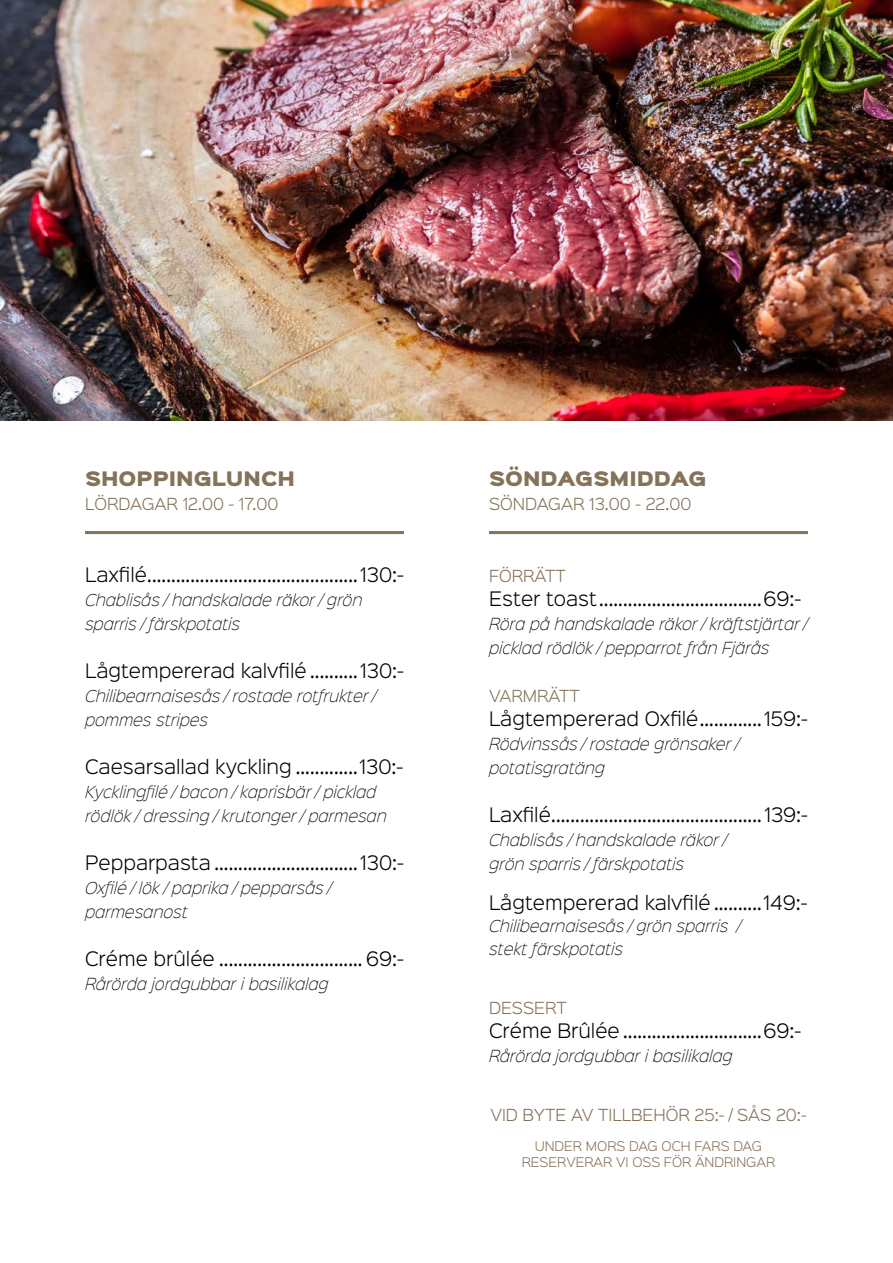
<style>
.page{position:relative;width:893px;height:1263px;background:#fff}
.page>*{position:absolute;margin:0;border:0;box-sizing:border-box;transform-origin:0 0}
.t1{font:300 18px "Sinkin Sans 300";color:#000}
.t2{font:18px "Sinkin Sans 900 X Black";color:#847259}
.t3{font:italic 15px/24px "Sinkin Sans 200 X Light";color:#000}
.t4{font:300 15px "Sinkin Sans 300";color:#847259}
.t5{font:300 12px/16.5px "Sinkin Sans 300";color:#847259;text-align:center}
</style>
<div class="page">
<hr style="left:85px;top:531px;width:319px;height:3px;background:#847259">
<hr style="left:489px;top:531px;width:319px;height:3px;background:#847259">
<img style="left:0;top:0;width:893px;height:421px">
<p class="t2" style="left:85px;top:469px;width:211px">SHOPPINGLUNCH</p>
<p class="t4" style="left:85px;top:492px;width:195px">LÖRDAGAR 12.00 - 17.00</p>
<p class="t1" style="left:85px;top:560px;width:320px">Laxfilé............................................130:-</p>
<p class="t3" style="left:85px;top:587px;width:279px">Chablisås / handskalade räkor / grön sparris / färskpotatis</p>
<p class="t1" style="left:85px;top:656px;width:320px">Lågtempererad kalvfilé ..........130:-</p>
<p class="t3" style="left:85px;top:683px;width:292px">Chilibearnaisesås / rostade rotfrukter / pommes stripes</p>
<p class="t1" style="left:85px;top:752px;width:320px">Caesarsallad kyckling .............130:-</p>
<p class="t3" style="left:85px;top:779px;width:303px">Kycklingfilé / bacon / kaprisbär / picklad rödlök / dressing / krutonger / parmesan</p>
<p class="t1" style="left:85px;top:848px;width:320px">Pepparpasta ..............................130:-</p>
<p class="t3" style="left:85px;top:875px;width:248px">Oxfilé / lök / paprika / pepparsås / parmesanost</p>
<p class="t1" style="left:85px;top:944px;width:320px">Créme brûlée .............................. 69:-</p>
<p class="t3" style="left:85px;top:971px;width:245px">Rårörda jordgubbar i basilikalag</p>
<p class="t2" style="left:489px;top:469px;width:219px">SÖNDAGSMIDDAG</p>
<p class="t4" style="left:489px;top:492px;width:204px">SÖNDAGAR 13.00 - 22.00</p>
<p class="t4" style="left:489px;top:564px;width:78px">FÖRRÄTT</p>
<p class="t1" style="left:489px;top:584px;width:314px">Ester toast ..................................69:-</p>
<p class="t3" style="left:489px;top:611px;width:320px">Röra på handskalade räkor / kräftstjärtar / picklad rödlök / pepparrot från Fjärås</p>
<p class="t4" style="left:489px;top:684px;width:92px">VARMRÄTT</p>
<p class="t1" style="left:489px;top:704px;width:320px">Lågtempererad Oxfilé.............159:-</p>
<p class="t3" style="left:489px;top:731px;width:251px">Rödvinssås / rostade grönsaker / potatisgratäng</p>
<p class="t1" style="left:489px;top:800px;width:320px">Laxfilé............................................139:-</p>
<p class="t3" style="left:489px;top:827px;width:239px">Chablisås / handskalade räkor / grön sparris / färskpotatis</p>
<p class="t1" style="left:489px;top:888px;width:320px">Lågtempererad kalvfilé ..........149:-</p>
<p class="t3" style="left:489px;top:914px;width:253px;line-height:22.5px">Chilibearnaisesås / grön sparris / stekt färskpotatis</p>
<p class="t4" style="left:489px;top:996px;width:79px">DESSERT</p>
<p class="t1" style="left:489px;top:1016px;width:314px">Créme Brûlée .............................69:-</p>
<p class="t3" style="left:489px;top:1043px;width:245px">Rårörda jordgubbar i basilikalag</p>
<p class="t4" style="left:490px;top:1103px;width:318px">VID BYTE AV TILLBEHÖR 25:- / SÅS 20:-</p>
<p class="t5" style="left:522px;top:1137px;width:255px">UNDER MORS DAG OCH FARS DAG<br>RESERVERAR VI OSS FÖR ÄNDRINGAR</p>
</div>
